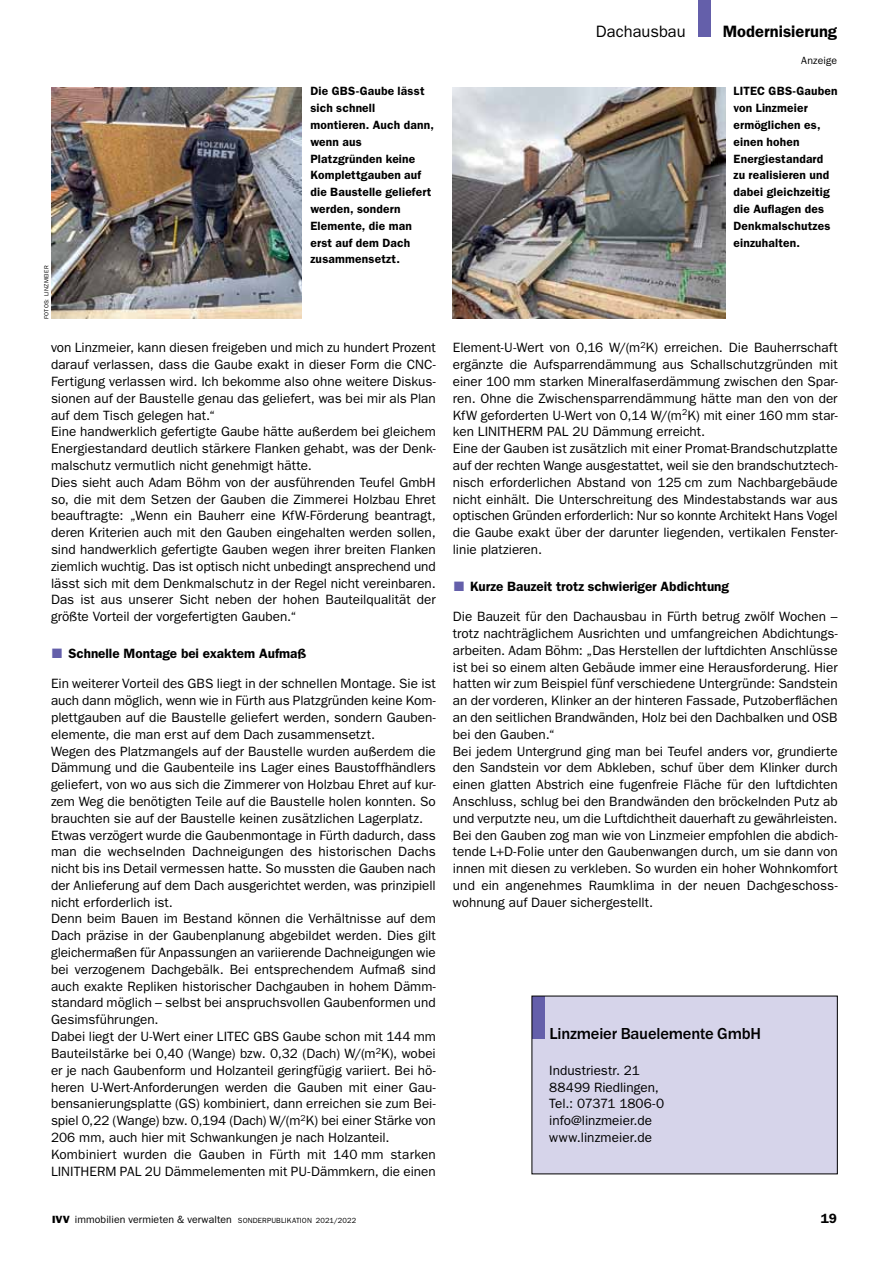
<style>
.page{position:relative;width:893px;height:1263px;background:#fff}
.page>*{position:absolute;margin:0;border:0;box-sizing:border-box;transform-origin:0 0}
.t1{font:500 16.5px "ITC Franklin Gothic Std";letter-spacing:-.01em;color:#000}
.t2{font:600 16.5px "ITC Franklin Gothic Std";color:#000}
.t3{font:16.5px "ITC Franklin Gothic Std";color:#000}
.t4{font:13.5px/16.8px "ITC Franklin Gothic Std";color:#000}
.t5{font:600 13.5px "ITC Franklin Gothic Std";color:#000}
.t6{font:600 12px/16.8px "ITC Franklin Gothic Std";letter-spacing:.015em;color:#000}
.t7{font:10.5px "ITC Franklin Gothic Std";letter-spacing:.01em;color:#000}
.t8{font:6px "ITC Franklin Gothic Std";letter-spacing:.03em;color:#000}
.s1{color:#645faa}
.s2{font-family:"ITC Franklin Gothic Std Hvy"}
.s3{font-size:7.5px}
</style>
<div class="page">
<div style="left:532px;top:996px;width:305px;height:178px;background:#d6d4ea"></div>
<div style="left:532px;top:996px;width:13px;height:43px;background:#645faa"></div>
<img style="left:453px;top:87px;width:272px;height:232px">
<img style="left:51px;top:87px;width:251px;height:232px">
<p class="t8" style="left:43px;top:319px;width:55px;rotate:-90deg">FOTOS: Linzmeier</p>
<p class="t6" style="left:310px;top:83px;width:125px">Die GBS-Gaube lässt sich schnell montieren. Auch dann, wenn aus<br>Platzgründen keine<br>Komplettgauben auf die Baustelle geliefert werden, sondern<br>Elemente, die man erst auf dem Dach zusammensetzt.</p>
<p class="t4" style="left:51px;top:339px;width:386px">von Linzmeier, kann diesen freigeben und mich zu hundert Prozent darauf verlassen, dass die Gaube exakt in dieser Form die CNC-Fertigung verlassen wird. Ich bekomme also ohne weitere Diskus&shy;sionen auf der Baustelle genau das geliefert, was bei mir als Plan auf dem Tisch gelegen hat.“<br>Eine handwerklich gefertigte Gaube hätte außerdem bei gleichem Energiestandard deutlich stärkere Flanken gehabt, was der Denk&shy;malschutz vermutlich nicht genehmigt hätte.<br>Dies sieht auch Adam Böhm von der ausführenden Teufel GmbH so, die mit dem Setzen der Gauben die Zimmerei Holzbau Ehret beauftragte: „Wenn ein Bauherr eine KfW-Förderung beantragt, deren Kriterien auch mit den Gauben eingehalten werden sollen, sind handwerklich gefertigte Gauben wegen ihrer breiten Flanken ziemlich wuchtig. Das ist optisch nicht unbedingt ansprechend und lässt sich mit dem Denkmalschutz in der Regel nicht vereinbaren.<br>Das ist aus unserer Sicht neben der hohen Bauteilqualität der größte Vorteil der vorgefertigten Gauben.“</p>
<p class="t5" style="left:52px;top:645px;width:256px"><span class="s1">■</span> Schnelle Montage bei exaktem Aufmaß</p>
<p class="t4" style="left:51px;top:675px;width:386px">Ein weiterer Vorteil des GBS liegt in der schnellen Montage. Sie ist auch dann möglich, wenn wie in Fürth aus Platzgründen keine Kom&shy;plettgauben auf die Baustelle geliefert werden, sondern Gauben&shy;elemente, die man erst auf dem Dach zusammensetzt.<br>Wegen des Platzmangels auf der Baustelle wurden außerdem die Dämmung und die Gaubenteile ins Lager eines Baustoffhändlers geliefert, von wo aus sich die Zimmerer von Holzbau Ehret auf kur&shy;zem Weg die benötigten Teile auf die Baustelle holen konnten. So brauchten sie auf der Baustelle keinen zusätzlichen Lagerplatz.<br>Etwas verzögert wurde die Gaubenmontage in Fürth dadurch, dass man die wechselnden Dachneigungen des historischen Dachs nicht bis ins Detail vermessen hatte. So mussten die Gauben nach der Anlieferung auf dem Dach ausgerichtet werden, was prinzipiell nicht erforderlich ist.<br>Denn beim Bauen im Bestand können die Verhältnisse auf dem Dach präzise in der Gaubenplanung abgebildet werden. Dies gilt gleichermaßen für Anpassungen an variierende Dachneigungen wie bei verzogenem Dachgebälk. Bei entsprechendem Aufmaß sind auch exakte Repliken historischer Dachgauben in hohem Dämm&shy;standard möglich – selbst bei anspruchsvollen Gaubenformen und Gesimsführungen.<br>Dabei liegt der U-Wert einer LITE</p>
<p class="t4" style="left:51px;top:1028px;width:386px;text-indent:190px">C GBS Gaube schon mit 144 mm Bauteilstärke bei 0,40 (Wange) bzw. 0,32 (Dach) W/(m<sup>2</sup>K), wobei er je nach Gaubenform und Holzanteil geringfügig variiert. Bei hö&shy;heren U-Wert-Anforderungen werden die Gauben mit einer Gau&shy;bensanierungsplatte (GS) kombiniert, dann erreichen sie zum Bei&shy;spiel 0,22 (Wange) bzw. 0,194 (Dach) W/(m<sup>2</sup>K) bei einer Stärke von 206 mm, auch hier mit Schwankungen je nach Holzanteil.<br>Kombiniert wurden die Gauben in Fürth mit 140 mm starken LINIT</p>
<p class="t4" style="left:81px;top:1163px;width:48px">HERMPAL</p>
<p class="t4" style="left:145px;top:1163px;width:292px">2U Dämmelementen mit PU-Dämmkern, die einen</p>
<p class="t7" style="left:52px;top:1213px;width:305px"><span class="s2">IVV</span> immobilien vermieten &amp; verwalten <span class="s3">sonderpublikation 2021/2022</span></p>
<p class="t3" style="left:596px;top:22px;width:91px">Dachausbau</p>
<p class="t2" style="left:723px;top:21px;width:116px">Modernisierung</p>
<p class="t7" style="left:801px;top:55px;width:38px">Anzeige</p>
<p class="t6" style="left:733px;top:83px;width:106px">LITEC GBS-Gauben von Linzmeier ermöglichen es, einen hohen<br>Energiestandard zu realisieren und dabei gleichzeitig die Auflagen des<br>Denkmalschutzes einzuhalten.</p>
<p class="t4" style="left:453px;top:339px;width:386px;text-align:justify">Element-U-Wert von 0,16 W/(m<sup>2</sup>K) erreichen. Die Bauherrschaft ergänzte die Aufsparrendämmung aus Schallschutzgründen mit einer 100 mm starken Mineralfaserdämmung zwischen den Spar&shy;ren. Ohne die Zwischensparrendämmung hätte man den von der KfW geforderten U -Wert von 0,14 W/(m<sup>2</sup>K) mit einer 160 mm star&shy;ken LINIT</p>
<p class="t4" style="left:453px;top:423px;width:386px;text-indent:120px">2U Dämmung erreicht.<br>Eine der Gauben ist zusätzlich mit einer Promat-Brandschutzplatte auf der rechten Wange ausgestattet, weil sie den brandschutztech&shy;nisch erforderlichen Abstand von 125 cm zum Nachbargebäude nicht einhält. Die U nterschreitung des Mindestabstands war aus optischen Gründen erforderlich: N ur so konnte Architekt Hans Vogel die Gaube exakt über der darunter liegenden, vertikalen Fenster&shy;linie platzieren.</p>
<p class="t5" style="left:453px;top:578px;width:277px"><span class="s1">■</span> Kurze Bauzeit trotz schwieriger Abdichtung</p>
<p class="t4" style="left:453px;top:608px;width:386px">Die Bauzeit für den Dachausbau in Fürth betrug zwölf Wochen – trotz nachträglichem Ausrichten und umfangreichen Abdichtungs&shy;arbeiten. Adam Böhm: „Das Herstellen der luftdichten Anschlüsse ist bei so einem alten Gebäude immer eine Herausforderung. Hier hatten wir zum Beispiel fünf verschiedene U ntergründe: Sandstein an der vorderen, Klinker an der hinteren Fassade, Putzoberflächen an den seitlichen Brandwänden, Holz bei den Dachbalken und OSB bei den Gauben.“<br>Bei jedem U ntergrund ging man bei Teufel anders vor, grundierte den Sandstein vor dem Abkleben, schuf über dem Klinker durch einen glatten Abstrich eine fugenfreie Fläche für den luftdichten Anschluss, schlug bei den Brandwänden den bröckelnden Putz ab und verputzte neu, um die Luftdichtheit dauerhaft zu gewährleisten.<br>Bei den Gauben zog man wie von Linzmeier empfohlen die abdich&shy;tende L+D-Folie unter den Gaubenwangen durch, um sie dann von innen mit diesen zu verkleben. So wurden ein hoher Wohnkomfort und ein angenehmes Raumklima in der neuen Dachgeschoss&shy;wohnung auf Dauer sichergestellt.</p>
<p class="t4" style="left:507px;top:423px;width:48px">HERM PAL</p>
<p class="t1" style="left:550px;top:1024px;width:213px">Linzmeier Bauelemente GmbH</p>
<p class="t4" style="left:549px;top:1062px;width:117px">I ndustriestr. 21<br>88499 Riedlingen,<br>Tel.: 07371 1806-0 info@linzmeier.de www.linzmeier.de</p>
<p class="t5" style="left:821px;top:1211px;width:18px">19</p>
</div>
